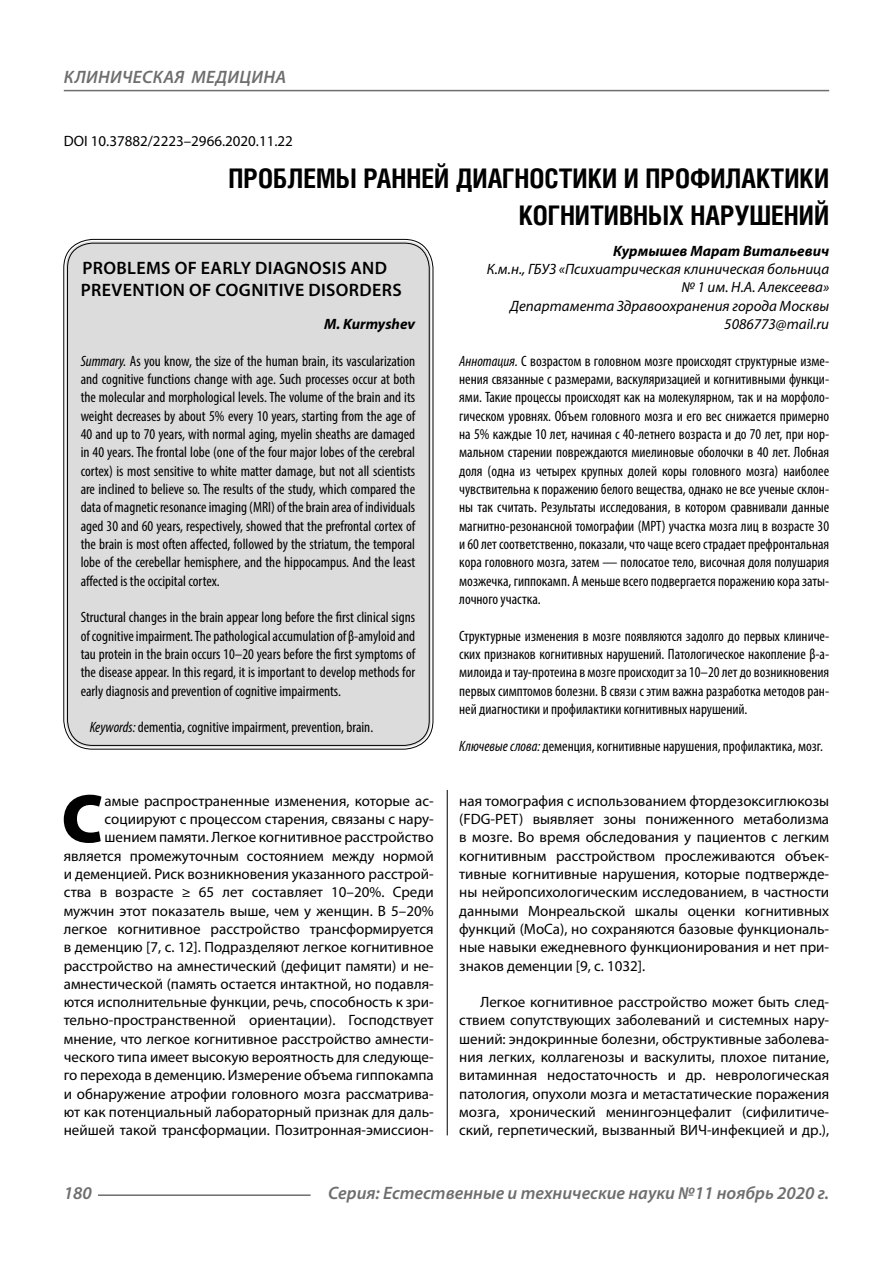
<style>
.page{position:relative;width:893px;height:1263px;background:#fff}
.page>*{position:absolute;margin:0;border:0;box-sizing:border-box;transform-origin:0 0}
.Bukvica{font:900 69.3px "Myriad Pro";color:#000}
.Header{font:700 27px/37.5px "Helios Cond C";color:#000;text-align:right}
.t1{font:italic 600 18px "Myriad Pro";color:#6e6e6e}
.Header-eng{font:600 18px/21.6px "Myriad Pro";letter-spacing:.02em;color:#000}
.Bukvica-2{font:15px/18.3px "Myriad Pro";color:#000;text-align:right}
.Annotation-rus{font:condensed 15px/18.3px "Myriad Pro";color:#000;text-align:justify}
.Annotation-eng{font:condensed 15px/18.3px "Myriad Pro";color:#000;text-align:justify}
.Normal{font:15px/18.3px "Myriad Pro";color:#000;text-align:justify}
.Author-doc{font:italic 15px/18.3px "Myriad Pro";color:#000;text-align:right}
.DOI{font:15px "Myriad Pro";color:#000}
.Author{font:italic 700 15px "Myriad Pro";color:#000}
.Author-email{font:italic 15px "Myriad Pro";color:#000}
.Author-eng{font:italic 700 15px "Myriad Pro";color:#000}
.s1{font-style:italic}
</style>
<div class="page">
<hr style="left:447px;top:787px;width:1px;height:348px;background:#000">
<div style="left:43px;top:769px;width:786px;height:21px;background:#fff"></div>
<div style="left:66px;top:241px;width:365px;height:506px;background:#dcdcdc;border-radius:27px"></div>
<hr style="left:98px;top:1194px;width:213px;height:2px;background:#6e6e6e">
<hr style="left:64px;top:90px;width:765px;height:1px;background:#6e6e6e">
<p class="t1" style="left:64px;top:66px;width:24px">Клини</p>
<p class="t1" style="left:122px;top:66px;width:23px">ческая</p>
<p class="t1" style="left:191px;top:66px;width:13px">медицина</p>
<p class="DOI" style="left:64px;top:132px;width:231px">DOI 10.37882/2223–2966.2020.11.22</p>
<p class="Header" style="left:228px;top:159px;width:602px">ПРОБЛЕМЫ РАННЕЙ ДИАГНОСТИКИ И ПРОФИЛАКТИКИ<br>КОГНИТИВНЫХ НАРУШЕНИЙ</p>
<p class="Author" style="left:613px;top:241px;width:217px">Курмышев Марат Витальевич</p>
<p class="Author-doc" style="left:487px;top:260px;width:344px">К.м.н., ГБУЗ «Психиатрическая клиническая больница № 1 им. Н.А. Алексеева»<br>Департамента Здравоохранения города Москвы</p>
<p class="Author-email" style="left:724px;top:315px;width:106px">5086773@mail.ru</p>
<p class="Annotation-rus" style="left:459px;top:351px;width:371px"><span class="s1">Аннотация.</span> С возрастом в головном мозге происходят структурные изме&shy;нения связанные с размерами, васкуляризацией и когнитивными функци&shy;ями. Такие процессы происходят как на молекулярном, так и на морфоло&shy;гическом уровнях. Объем головного мозга и его вес снижается примерно на 5% каждые 10 лет, начиная с 40-летнего возраста и до 70 лет, при нор&shy;мальном старении повреждаются миелиновые оболочки в 40 лет. Лобная доля (одна из четырех крупных долей коры головного мозга) наиболее чувствительна к поражению белого вещества, однако не все ученые склон&shy;ны так считать. Результаты исследования, в котором сравнивали данные магнитно-резонансной томографии (МРТ) участка мозга лиц в возрасте 30 и 60 лет соответственно, показали, что чаще всего страдает префронтальная кора головного мозга, затем — полосатое тело, височная доля полушария мозжечка, гиппокамп. А меньше всего подвергается поражению кора заты&shy;лочного участка.</p>
<p class="Annotation-rus" style="left:459px;top:626px;width:371px">Структурные изменения в мозге появляются задолго до первых клиниче&shy;ских признаков когнитивных нарушений. Патологическое накопление β-а&shy;милоида и тау-протеина в мозге происходит за 10–20 лет до возникновения первых симптомов болезни. В связи с этим важна разработка методов ран&shy;ней диагностики и профилактики когнитивных нарушений.</p>
<p class="Annotation-rus" style="left:459px;top:736px;width:365px"><span class="s1">Ключевые слова:</span> деменция, когнитивные нарушения, профилактика, мозг.</p>
<p class="Header-eng" style="left:81px;top:257px;width:322px">PROBLEMS OF EARLY DIAGNOSIS AND<br>PREVENTION OF COGNITIVE DISORDERS</p>
<p class="Author-eng" style="left:324px;top:314px;width:92px">M. Kurmyshev</p>
<p class="Annotation-eng" style="left:81px;top:351px;width:336px"><span class="s1">Summary.</span> As you know, the size of the human brain, its vascularization and cognitive functions change with age. Such processes occur at both the molecular and morphological levels. The volume of the brain and its weight decreases by about 5% every 10 years, starting from the age of 40 and up to 70 years, with normal aging, myelin sheaths are damaged in 40 years. The frontal lobe (one of the four major lobes of the cerebral cortex) is most sensitive to white matter damage, but not all scientists are inclined to believe so. The results of the study, which compared the data of magnetic resonance imaging (MRI) of the brain area of individuals aged 30 and 60 years, respectively, showed that the prefrontal cortex of the brain is most often affected, followed by the striatum, the temporal lobe of the cerebellar hemisphere, and the hippocampus. And the least affected is the occipital cortex.</p>
<p class="Annotation-eng" style="left:81px;top:608px;width:336px">Structural changes in the brain appear long before the first clinical signs of cognitive impairment. The pathological accumulation of β-amyloid and tau protein in the brain occurs 10–20 years before the first symptoms of the disease appear. In this regard, it is important to develop methods for early diagnosis and prevention of cognitive impairments.</p>
<p class="Annotation-eng" style="left:90px;top:718px;width:285px"><span class="s1">Keywords:</span> dementia, cognitive impairment, prevention, brain.</p>
<p class="Bukvica" style="left:61px;top:772px;width:43px">С</p>
<p class="Bukvica-2" style="left:64px;top:791px;width:371px">амые распространенные изменения, которые ас&shy;социируют с процессом старения, связаны с нару&shy;шением памяти. Легкое когнитивное расстройство является промежуточным состоянием между нормой и деменцией. Риск возникновения указанного расстрой&shy;ства в возрасте ≥ 65 лет составляет 10–20%. Среди мужчин этот показатель выше, чем у женщин. В 5–20% легкое когнитивное расстройство трансформируется в деменцию [7, c. 12]. Подразделяют легкое когнитивное расстройство на амнестический (дефицит памяти) и не&shy;амнестической (память остается интактной, но подавля&shy;ются исполнительные функции, речь, способность к зри&shy;тельно-пространственной ориентации). Господствует мнение, что легкое когнитивное расстройство амнести&shy;ческого типа имеет высокую вероятность для следующе&shy;го перехода в деменцию. Измерение объема гиппокампа и обнаружение атрофии головного мозга рассматрива&shy;ют как потенциальный лабораторный признак для даль&shy;нейшей такой трансформации. Позитронная-эмиссион-</p>
<p class="Bukvica-2" style="left:459px;top:791px;width:371px;text-align:justify">ная томография с использованием фтордезоксиглюкозы (FDG-PET) выявляет зоны пониженного метаболизма в мозге. Во время обследования у пациентов с легким когнитивным расстройством прослеживаются объек&shy;тивные когнитивные нарушения, которые подтвержде&shy;ны нейропсихологическим исследованием, в частности данными Монреальской шкалы оценки когнитивных функций (МоСа), но сохраняются базовые функциональ&shy;ные навыки ежедневного функционирования и нет при&shy;знаков деменции [9, c. 1032].</p>
<p class="Normal" style="left:459px;top:993px;width:371px;text-indent:21px">Легкое когнитивное расстройство может быть след&shy;ствием сопутствующих заболеваний и системных нару&shy;шений: эндокринные болезни, обструктивные заболева&shy;ния легких, коллагенозы и васкулиты, плохое питание, витаминная недостаточность и др. неврологическая патология, опухоли мозга и метастатические поражения мозга, хронический менингоэнцефалит (сифилитиче&shy;ский, герпетический, вызванный ВИЧ-инфекцией и др.),</p>
<p class="t1" style="left:64px;top:1182px;width:30px">180</p>
<p class="t1" style="left:328px;top:1182px;width:503px">Серия: Естественные и технические науки №11 ноябрь 2020 г.</p>
</div>
